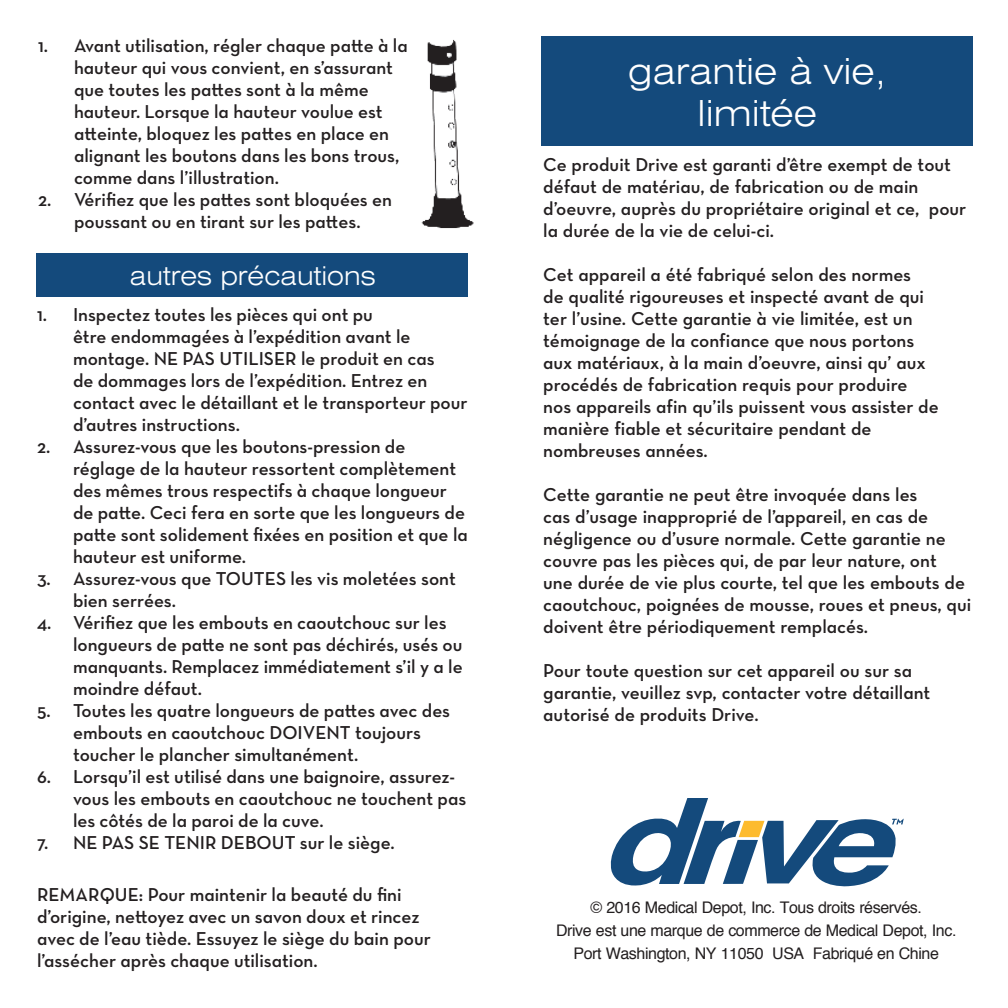
<style>
.page{position:relative;width:1008px;height:1008px;background:#fff}
.page>*{position:absolute;margin:0;border:0;box-sizing:border-box;transform-origin:0 0}
.t1{font:300 expanded 36px/42px "Swiss 721 BT";color:#fff;text-align:center}
.t2{font:300 expanded 26px "Swiss 721 BT";color:#fff}
.Copy_of_Normal{font:19px/22px "Neutraface Text Demi Alt";color:#231f20}
.t3{font:16px "Helvetica";letter-spacing:-.025em;color:#231f20}
</style>
<div class="page">
<div style="left:541px;top:36px;width:432px;height:110px;background:#144a7c"></div>
<svg style="left:611px;top:798px;width:293px;height:88px"></svg>
<div style="left:36px;top:254px;width:432px;height:43px;background:#144a7c"></div>
<img style="left:421px;top:39px;width:53px;height:190px">
<p class="Copy_of_Normal" style="left:74px;top:34px;width:335px;text-indent:-36px">1. Avant utilisation, régler chaque patte à la hauteur qui vous convient, en s’assurant que toutes les pattes sont à la même hauteur. Lorsque la hauteur voulue est atteinte, bloquez les pattes en place en alignant les boutons dans les bons trous, comme dans l’illustration.</p>
<p class="Copy_of_Normal" style="left:38px;top:188px;width:356px;text-align:center">2. Vérifiez que les pattes sont bloquées en poussant ou en tirant sur les pattes.</p>
<p class="t2" style="left:130px;top:261px;width:247px">autres précautions</p>
<p class="Copy_of_Normal" style="left:73px;top:303px;width:396px;text-indent:-36px">1. Inspectez toutes les pièces qui ont pu<br>être endommagées à l’expédition avant le montage. NE PAS UTILISER le produit en cas<br>de dommages lors de l’expédition. Entrez en contact avec le détaillant et le transporteur pour d’autres instructions.</p>
<p class="Copy_of_Normal" style="left:73px;top:435px;width:396px;text-indent:-36px">2. Assurez-vous que les boutons-pression de réglage de la hauteur ressortent complètement des mêmes trous respectifs à chaque longueur de patte. Ceci fera en sorte que les longueurs de patte sont solidement fixées en position et que la hauteur est uniforme.</p>
<p class="Copy_of_Normal" style="left:73px;top:567px;width:384px;text-indent:-36px">3. Assurez-vous que TOUTES les vis moletées sont bien serrées.</p>
<p class="Copy_of_Normal" style="left:73px;top:611px;width:391px;text-indent:-36px">4. Vérifiez que les embouts en caoutchouc sur les longueurs de patte ne sont pas déchirés, usés ou manquants. Remplacez immédiatement s’il y a le moindre défaut.</p>
<p class="Copy_of_Normal" style="left:73px;top:699px;width:379px;text-indent:-36px">5. Toutes les quatre longueurs de pattes avec des embouts en caoutchouc DOIVENT toujours toucher le plancher simultanément.</p>
<p class="Copy_of_Normal" style="left:73px;top:765px;width:395px;text-indent:-36px">6. Lorsqu’il est utilisé dans une baignoire, assurez&shy;vous les embouts en caoutchouc ne touchent pas les côtés de la paroi de la cuve.</p>
<p class="Copy_of_Normal" style="left:37px;top:831px;width:359px">7. NE PAS SE TENIR DEBOUT sur le siège.</p>
<p class="Copy_of_Normal" style="left:37px;top:883px;width:395px">REMARQUE: Pour maintenir la beauté du fini d’origine, nettoyez avec un savon doux et rincez avec de l’eau tiède. Essuyez le siège du bain pour l’assécher après chaque utilisation.</p>
<p class="t1" style="left:628px;top:50px;width:260px">garantie à vie, limitée</p>
<p class="Copy_of_Normal" style="left:543px;top:153px;width:425px">Ce produit Drive est garanti d’être exempt de tout défaut de matériau, de fabrication ou de main d’oeuvre, auprès du propriétaire original et ce, pour la durée de la vie de celui-ci.</p>
<p class="Copy_of_Normal" style="left:543px;top:263px;width:397px">Cet appareil a été fabriqué selon des normes<br>de qualité rigoureuses et inspecté avant de qui ter l’usine. Cette garantie à vie limitée, est un témoignage de la confiance que nous portons aux matériaux, à la main d’oeuvre, ainsi qu’ aux procédés de fabrication requis pour produire nos appareils afin qu’ils puissent vous assister de manière fiable et sécuritaire pendant de nombreuses années.</p>
<p class="Copy_of_Normal" style="left:543px;top:483px;width:430px">Cette garantie ne peut être invoquée dans les<br>cas d’usage inapproprié de l’appareil, en cas de négligence ou d’usure normale. Cette garantie ne couvre pas les pièces qui, de par leur nature, ont<br>une durée de vie plus courte, tel que les embouts de caoutchouc, poignées de mousse, roues et pneus, qui doivent être périodiquement remplacés.</p>
<p class="Copy_of_Normal" style="left:543px;top:659px;width:389px">Pour toute question sur cet appareil ou sur sa garantie, veuillez svp, contacter votre détaillant autorisé de produits Drive.</p>
<p class="t3" style="left:591px;top:895px;width:333px">© 2016 Medical Depot, Inc. Tous droits réservés.</p>
<p class="t3" style="left:556px;top:918px;width:402px">Drive est une marque de commerce de Medical Depot, Inc.</p>
<p class="t3" style="left:574px;top:941px;width:367px">Port Washington, NY 11050 USA Fabriqué en Chine</p>
</div>
